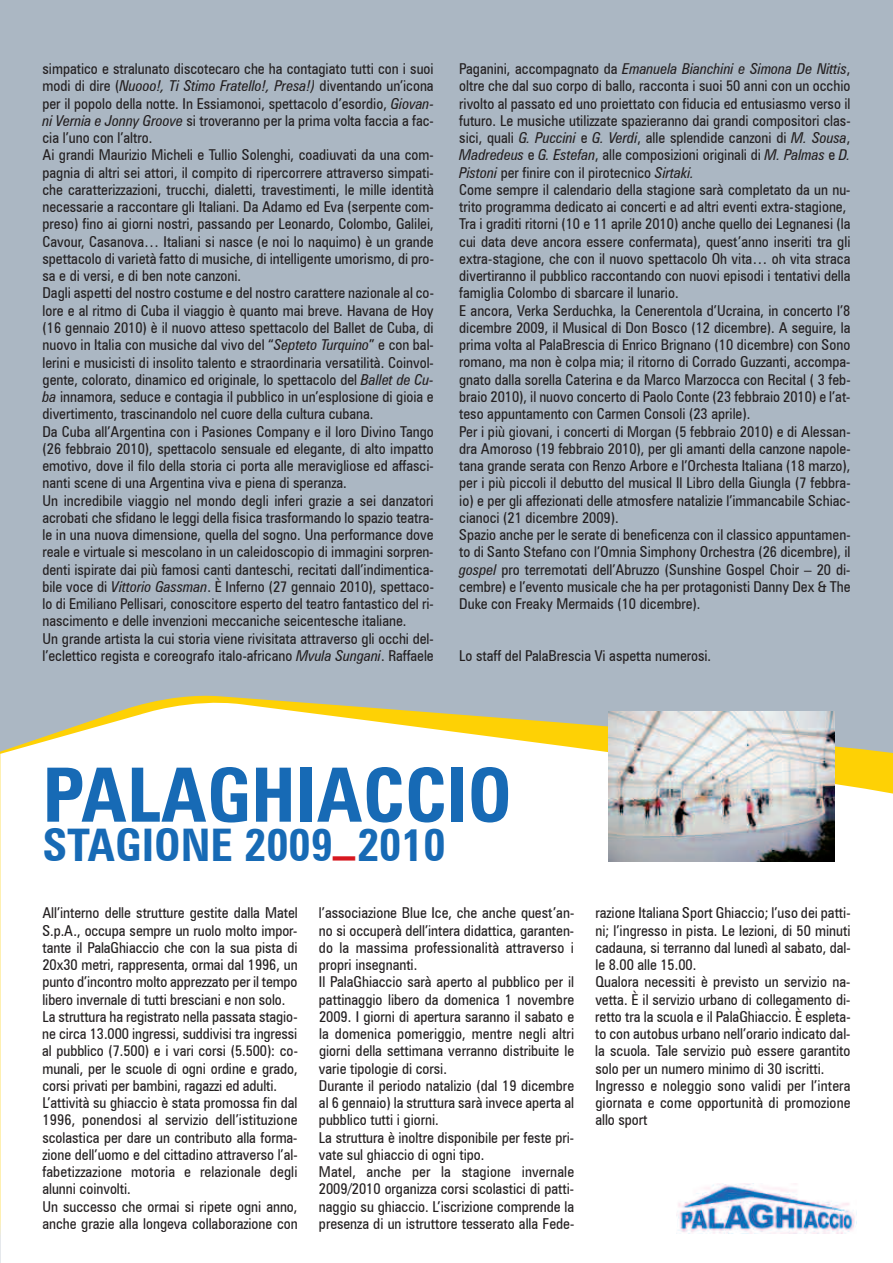
<style>
.page{position:relative;width:893px;height:1263px;background:#abb7c3}
.page>*{position:absolute;margin:0;border:0;box-sizing:border-box;transform-origin:0 0}
.t1{font:700 condensed 75px "Zurich BT";color:#176ab5}
.t2{font:700 condensed 45px "Zurich BT";color:#176ab5}
.t3{font:condensed 15px/17.2px "Zurich BT";color:#231f20}
.s1{font-style:italic}
</style>
<div class="page">
<div style="left:0;top:698px;width:893px;height:565px;background:#fff"></div>
<img style="left:609px;top:712px;width:225px;height:149px">
<img style="left:676px;top:1184px;width:181px;height:49px">
<p class="t3" style="left:42px;top:60px;width:393px">simpatico e stralunato discotecaro che ha contagiato tutti con i suoi modi di dire (<span class="s1">Nuooo!, Ti Stimo Fratello!, Presa!)</span> diventando un’icona per il popolo della notte. In Essiamonoi, spettacolo d’esordio, <span class="s1">Giovan&shy;ni Vernia e Jonny Groove</span> si troveranno per la prima volta faccia a fac&shy;cia l’uno con l’altro.<br>Ai grandi Maurizio Micheli e Tullio Solenghi, coadiuvati da una com&shy;pagnia di altri sei attori, il compito di ripercorrere attraverso simpati&shy;che caratterizzazioni, trucchi, dialetti, travestimenti, le mille identità necessarie a raccontare gli Italiani. Da Adamo ed Eva (serpente com&shy;preso) fino ai giorni nostri, passando per Leonardo, Colombo, Galilei, Cavour, Casanova… Italiani si nasce (e noi lo naquimo) è un grande spettacolo di varietà fatto di musiche, di intelligente umorismo, di pro&shy;sa e di versi, e di ben note canzoni.<br>Dagli aspetti del nostro costume e del nostro carattere nazionale al co&shy;lore e al ritmo di Cuba il viaggio è quanto mai breve. Havana de Hoy (16 gennaio 2010) è il nuovo atteso spettacolo del Ballet de Cuba, di nuovo in Italia con musiche dal vivo del “<span class="s1">Septeto Turquino</span>” e con bal&shy;lerini e musicisti di insolito talento e straordinaria versatilità. Coinvol&shy;gente, colorato, dinamico ed originale, lo spettacolo del <span class="s1">Ballet de Cu&shy;ba</span> innamora, seduce e contagia il pubblico in un’esplosione di gioia e divertimento, trascinandolo nel cuore della cultura cubana.<br>Da Cuba all’Argentina con i Pasiones Company e il loro Divino Tango (26 febbraio 2010), spettacolo sensuale ed elegante, di alto impatto emotivo, dove il filo della storia ci porta alle meravigliose ed affasci&shy;nanti scene di una Argentina viva e piena di speranza.<br>Un incredibile viaggio nel mondo degli inferi grazie a sei danzatori acrobati che sfidano le leggi della fisica trasformando lo spazio teatra&shy;le in una nuova dimensione, quella del sogno. Una performance dove reale e virtuale si mescolano in un caleidoscopio di immagini sorpren&shy;denti ispirate dai più famosi canti danteschi, recitati dall’indimentica&shy;bile voce di <span class="s1">Vittorio Gassman</span>. È Inferno (27 gennaio 2010), spettaco&shy;lo di Emiliano Pellisari, conoscitore esperto del teatro fantastico del ri&shy;nascimento e delle invenzioni meccaniche seicentesche italiane.<br>Un grande artista la cui storia viene rivisitata attraverso gli occhi del&shy;l’eclettico regista e coreografo italo-africano <span class="s1">Mvula Sungani</span>. Raffaele</p>
<p class="t3" style="left:459px;top:60px;width:393px">Paganini, accompagnato da <span class="s1">Emanuela Bianchini e Simona De Nittis</span>, oltre che dal suo corpo di ballo, racconta i suoi 50 anni con un occhio rivolto al passato ed uno proiettato con fiducia ed entusiasmo verso il futuro. Le musiche utilizzate spazieranno dai grandi compositori clas&shy;sici, quali <span class="s1">G. Puccini</span> e <span class="s1">G. Verdi</span>, alle splendide canzoni di <span class="s1">M. Sousa</span>, <span class="s1">Madredeus</span> e <span class="s1">G. Estefan</span>, alle composizioni originali di <span class="s1">M. Palmas</span> e <span class="s1">D.<br>Pistoni</span> per finire con il pirotecnico <span class="s1">Sirtaki.<br></span>Come sempre il calendario della stagione sarà completato da un nu&shy;trito programma dedicato ai concerti e ad altri eventi extra-stagione, Tra i graditi ritorni (10 e 11 aprile 2010) anche quello dei Legnanesi (la cui data deve ancora essere confermata), quest’anno inseriti tra gli extra-stagione, che con il nuovo spettacolo Oh vita… oh vita straca divertiranno il pubblico raccontando con nuovi episodi i tentativi della famiglia Colombo di sbarcare il lunario.<br>E ancora, Verka Serduchka, la Cenerentola d’Ucraina, in concerto l’8 dicembre 2009, il Musical di Don Bosco (12 dicembre). A seguire, la prima volta al PalaBrescia di Enrico Brignano (10 dicembre) con Sono romano, ma non è colpa mia; il ritorno di Corrado Guzzanti, accompa&shy;gnato dalla sorella Caterina e da Marco Marzocca con Recital ( 3 feb&shy;braio 2010), il nuovo concerto di Paolo Conte (23 febbraio 2010) e l’at&shy;teso appuntamento con Carmen Consoli (23 aprile).<br>Per i più giovani, i concerti di Morgan (5 febbraio 2010) e di Alessan&shy;dra Amoroso (19 febbraio 2010), per gli amanti della canzone napole&shy;tana grande serata con Renzo Arbore e l’Orchesta Italiana (18 marzo), per i più piccoli il debutto del musical Il Libro della Giungla (7 febbra&shy;io) e per gli affezionati delle atmosfere natalizie l’immancabile Schiac&shy;cianoci (21 dicembre 2009).<br>Spazio anche per le serate di beneficenza con il classico appuntamen&shy;to di Santo Stefano con l’Omnia Simphony Orchestra (26 dicembre), il <span class="s1">gospel</span> pro terremotati dell’Abruzzo (Sunshine Gospel Choir – 20 di&shy;cembre) e l’evento musicale che ha per protagonisti Danny Dex &amp; The Duke con Freaky Mermaids (10 dicembre).</p>
<p class="t3" style="left:459px;top:647px;width:253px">Lo staff del PalaBrescia Vi aspetta numerosi.</p>
<h1 class="t1" style="left:43px;top:749px;width:471px">PALAGHIACCIO</h1>
<h2 class="t2" style="left:43px;top:817px;width:405px">STAGIONE 2009<sup>_</sup>2010</h2>
<p class="t3" style="left:42px;top:904px;width:257px">All’interno delle strutture gestite dalla Matel S.p.A., occupa sempre un ruolo molto impor&shy;tante il PalaGhiaccio che con la sua pista di 20x30 metri, rappresenta, ormai dal 1996, un punto d’incontro molto apprezzato per il tempo libero invernale di tutti bresciani e non solo.<br>La struttura ha registrato nella passata stagio&shy;ne circa 13.000 ingressi, suddivisi tra ingressi al pubblico (7.500) e i vari corsi (5.500): co&shy;munali, per le scuole di ogni ordine e grado, corsi privati per bambini, ragazzi ed adulti.<br>L’attività su ghiaccio è stata promossa fin dal 1996, ponendosi al servizio dell’istituzione scolastica per dare un contributo alla forma&shy;zione dell’uomo e del cittadino attraverso l’al&shy;fabetizzazione motoria e relazionale degli alunni coinvolti.<br>Un successo che ormai si ripete ogni anno, anche grazie alla longeva collaborazione con</p>
<p class="t3" style="left:319px;top:904px;width:257px">l’associazione Blue Ice, che anche quest’an&shy;no si occuperà dell’intera didattica, garanten&shy;do la massima professionalità attraverso i propri insegnanti.<br>Il PalaGhiaccio sarà aperto al pubblico per il pattinaggio libero da domenica 1 novembre 2009. I giorni di apertura saranno il sabato e la domenica pomeriggio, mentre negli altri giorni della settimana verranno distribuite le varie tipologie di corsi.<br>Durante il periodo natalizio (dal 19 dicembre al 6 gennaio) la struttura sarà invece aperta al pubblico tutti i giorni.<br>La struttura è inoltre disponibile per feste pri&shy;vate sul ghiaccio di ogni tipo.<br>Matel, anche per la stagione invernale 2009/2010 organizza corsi scolastici di patti&shy;naggio su ghiaccio. L’iscrizione comprende la presenza di un istruttore tesserato alla Fede-</p>
<p class="t3" style="left:595px;top:904px;width:257px">razione Italiana Sport Ghiaccio; l’uso dei patti&shy;ni; l’ingresso in pista. Le lezioni, di 50 minuti cadauna, si terranno dal lunedì al sabato, dal&shy;le 8.00 alle 15.00.<br>Qualora necessiti è previsto un servizio na&shy;vetta. È il servizio urbano di collegamento di&shy;retto tra la scuola e il PalaGhiaccio. È espleta&shy;to con autobus urbano nell’orario indicato dal&shy;la scuola. Tale servizio può essere garantito solo per un numero minimo di 30 iscritti.<br>Ingresso e noleggio sono validi per l’intera giornata e come opportunità di promozione allo sport</p>
</div>
